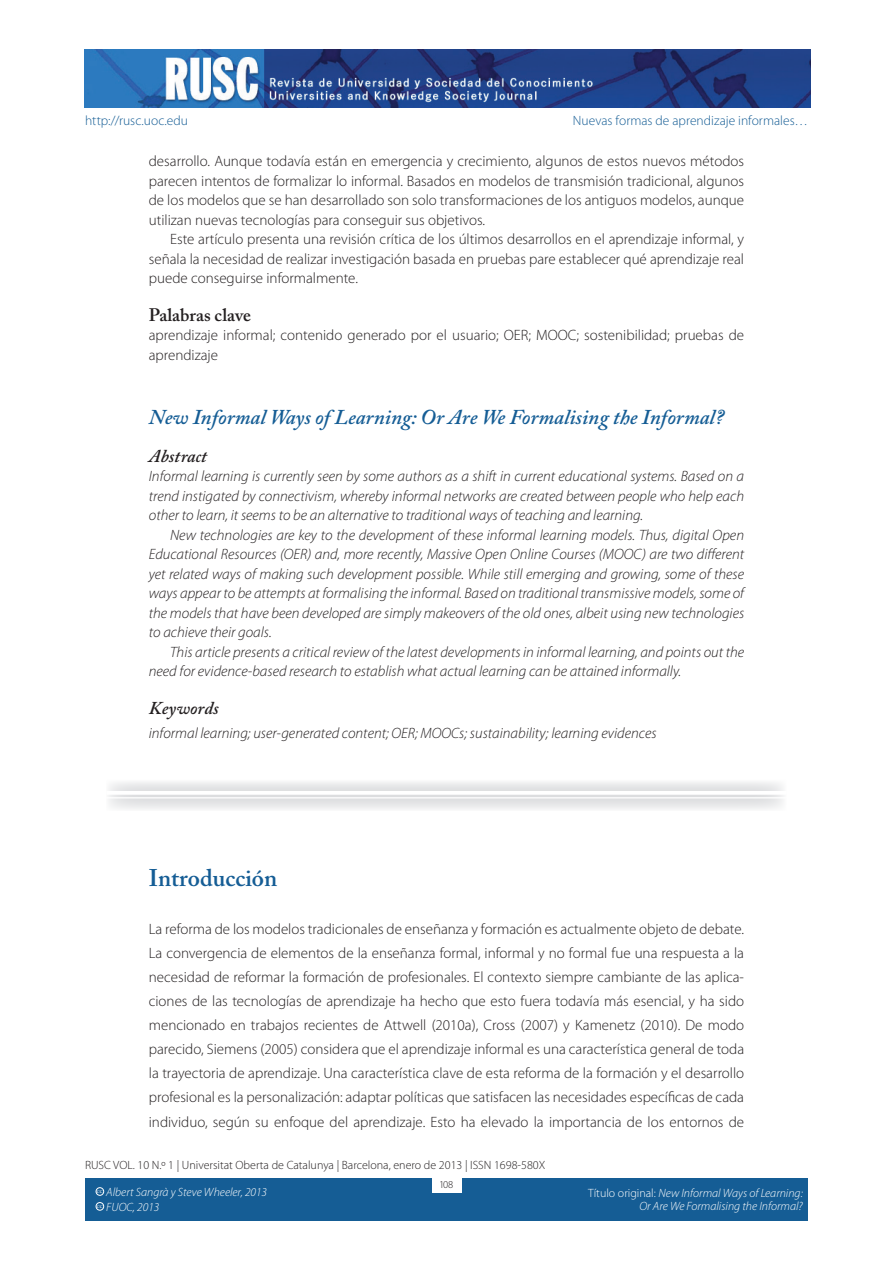
<style>
.page{position:relative;width:893px;height:1263px;background:#fff}
.page>*{position:absolute;margin:0;border:0;box-sizing:border-box;transform-origin:0 0}
.t1{font:600 24px "Adobe Caslon Pro";color:#155d95}
.t2{font:italic 600 21px "Adobe Caslon Pro";color:#155d95}
.t3{font:italic 600 18px "Adobe Caslon Pro";letter-spacing:.005em;color:#231f20}
.t4{font:600 18px "Adobe Caslon Pro";color:#231f20}
.t5{font:300 15px/24px "Myriad Pro";color:#231f20;text-align:justify}
.t6{font:italic 300 15px/19.5px "Myriad Pro";color:#231f20;text-align:justify}
.t7{font:300 13.5px "Myriad Pro";color:#155d95}
.t8{font:italic 300 12px/15px "Myriad Pro";color:#fff}
.t9{font:300 12px "Myriad Pro";color:#231f20}
.t10{font:600 3.9px "Adobe Caslon Pro";color:#fff}
.s1{font-style:normal}
</style>
<div class="page">
<div style="left:85px;top:1178px;width:723px;height:42px;background:#155d95"></div>
<div style="left:432px;top:1176px;width:29px;height:17px;background:#fff"></div>
<div style="left:96px;top:1187px;width:8px;height:8px;border:1px solid #fff;border-radius:50%"></div>
<div style="left:96px;top:1202px;width:8px;height:8px;border:1px solid #fff;border-radius:50%"></div>
<img style="left:85px;top:50px;width:725px;height:57px">
<div style="left:106px;top:780px;width:681px;height:31px;background:linear-gradient(to right,#e7e8e9,#e8e8e9)"></div>
<hr style="left:106px;top:797px;width:681px;height:1px;background:#fff">
<hr style="left:106px;top:791px;width:681px;height:4px;background:#fff">
<p class="t7" style="left:85px;top:113px;width:105px">http://rusc.uoc.edu</p>
<p class="t7" style="left:573px;top:113px;width:236px">Nuevas formas de aprendizaje informales…</p>
<p class="t5" style="left:149px;top:152px;width:597px;line-height:19.5px">desarrollo. Aunque todavía están en emergencia y crecimiento, algunos de estos nuevos métodos parecen intentos de formalizar lo informal. Basados en modelos de transmisión tradicional, algunos de los modelos que se han desarrollado son solo transformaciones de los antiguos modelos, aunque utilizan nuevas tecnologías para conseguir sus objetivos.</p>
<p class="t5" style="left:149px;top:230px;width:597px;line-height:19.5px;text-indent:21px">Este artículo presenta una revisión crítica de los últimos desarrollos en el aprendizaje informal, y señala la necesidad de realizar investigación basada en pruebas pare establecer qué aprendizaje real puede conseguirse informalmente.</p>
<p class="t4" style="left:149px;top:304px;width:104px">Palabras clave</p>
<p class="t5" style="left:149px;top:326px;width:597px;line-height:19.5px">aprendizaje informal; contenido generado por el usuario; OER; MOOC; sostenibilidad; pruebas de aprendizaje</p>
<h2 class="t2" style="left:149px;top:405px;width:577px">New Informal Ways of Learning: Or Are We Formalising the Informal?</h2>
<p class="t3" style="left:149px;top:445px;width:60px">Abstract</p>
<p class="t6" style="left:149px;top:467px;width:597px">Informal learning is currently seen by some authors as a shift in current educational systems. Based on a trend instigated by connectivism, whereby informal networks are created between people who help each other to learn, it seems to be an alternative to traditional ways of teaching and learning.</p>
<p class="t6" style="left:149px;top:526px;width:597px;text-indent:21px">New technologies are key to the development of these informal learning models. Thus, digital Open Educational Resources (OER) and, more recently, Massive Open Online Courses (MOOC) are two different yet related ways of making such development possible. While still emerging and growing, some of these ways appear to be attempts at formalising the informal. Based on traditional transmissive models, some of the models that have been developed are simply makeovers of the old ones, albeit using new technologies to achieve their goals.</p>
<p class="t6" style="left:149px;top:643px;width:597px;text-indent:21px">This article presents a critical review of the latest developments in informal learning, and points out the need for evidence-based research to establish what actual learning can be attained informally.</p>
<p class="t3" style="left:149px;top:697px;width:71px">Keywords</p>
<p class="t6" style="left:149px;top:724px;width:509px">informal learning; user-generated content; OER; MOOCs; sustainability; learning evidences</p>
<h1 class="t1" style="left:149px;top:864px;width:130px">Introducción</h1>
<p class="t5" style="left:149px;top:918px;width:597px">La reforma de los modelos tradicionales de enseñanza y formación es actualmente objeto de debate.<br>La convergencia de elementos de la enseñanza formal, informal y no formal fue una respuesta a la necesidad de reformar la formación de profesionales. El contexto siempre cambiante de las aplica&shy;ciones de las tecnologías de aprendizaje ha hecho que esto fuera todavía más esencial, y ha sido mencionado en trabajos recientes de Attwell (2010a), Cross (2007) y Kamenetz (2010). De modo parecido, Siemens (2005) considera que el aprendizaje informal es una característica general de toda la trayectoria de aprendizaje. Una característica clave de esta reforma de la formación y el desarrollo profesional es la personalización: adaptar políticas que satisfacen las necesidades específicas de cada individuo, según su enfoque del aprendizaje. Esto ha elevado la importancia de los entornos de</p>
<p class="t9" style="left:85px;top:1158px;width:462px">RUSC VOL. 10 N.º 1 | Universitat Oberta de Catalunya | Barcelona, enero de 2013 | ISSN 1698-580X</p>
<p class="t8" style="left:106px;top:1185px;width:162px">Albert Sangrà y Steve Wheeler, 2013<br>FUOC, 2013</p>
<p class="t10" style="left:97px;top:1189px;width:7px">CC</p>
<p class="t10" style="left:97px;top:1204px;width:7px">CC</p>
<p class="t8" style="left:588px;top:1186px;width:216px;line-height:13.5px;text-align:right"><span class="s1">Título original:</span> New Informal Ways of Learning:<br>Or Are We Formalising the Informal?</p>
</div>
